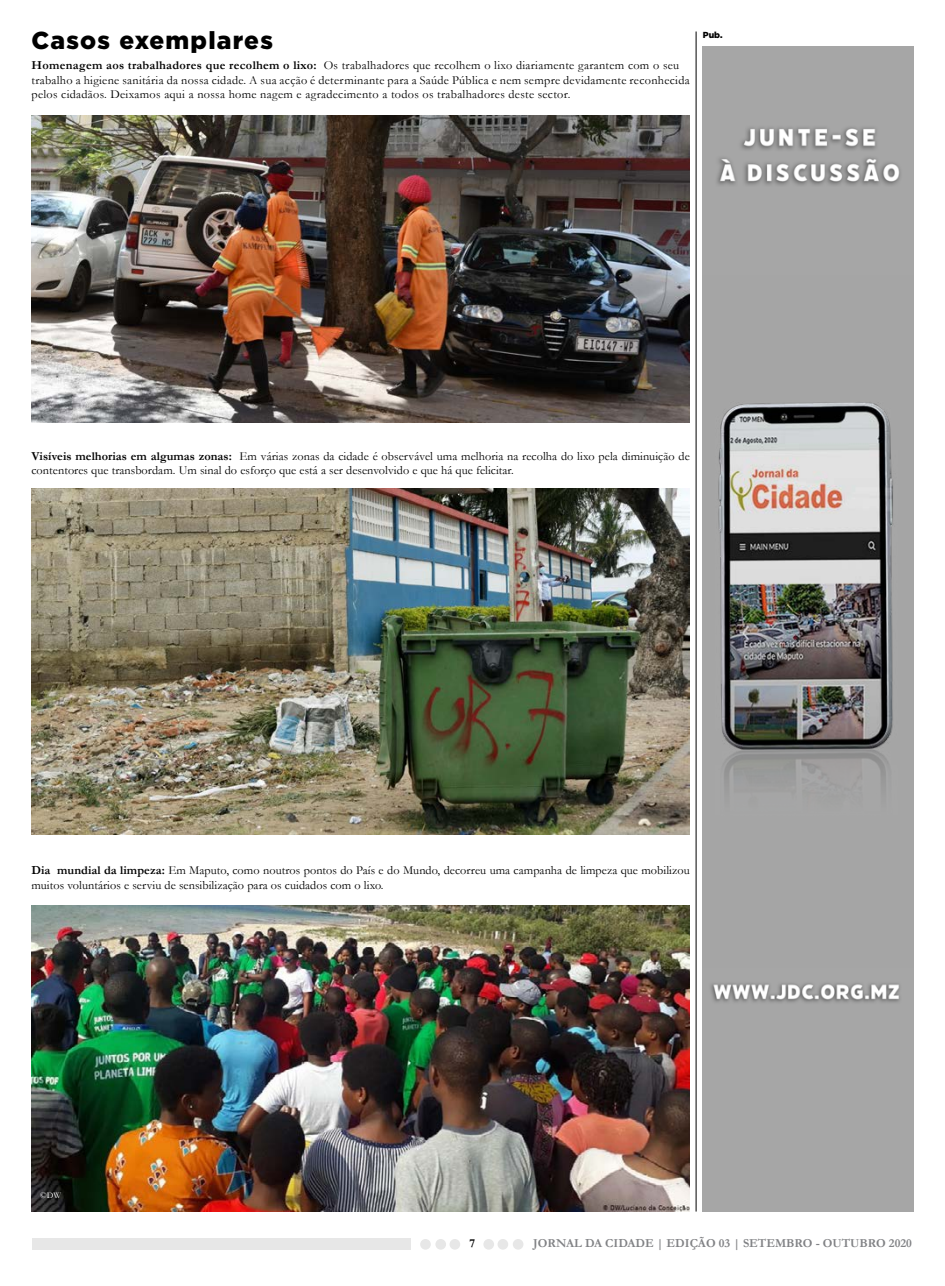
<style>
.page{position:relative;width:945px;height:1286px;background:#fff}
.page>*{position:absolute;margin:0;border:0;box-sizing:border-box;transform-origin:0 0}
.t1{font:900 24.5px "Gotham";letter-spacing:.05em;color:#000}
.t2{font:12.25px/14.7px "Garamond";letter-spacing:.005em;color:#000}
.t3{font:12.25px/14.7px "Garamond";letter-spacing:.025em;color:#000}
.t4{font:700 12.25px "Garamond";color:#818285}
.t5{font:700 12.25px "Garamond";color:#000}
.t6{font:900 8.75px "Gotham";color:#000}
.t7{font:8.75px "Garamond";color:#fff}
.s1{font-weight:700}
</style>
<div class="page">
<div style="left:32px;top:1238px;width:378px;height:11px;background:#e7e7e7"></div>
<div style="left:513px;top:1238px;width:10px;height:11px;background:#e7e7e7;border-radius:50%"></div>
<div style="left:420px;top:1238px;width:11px;height:11px;background:#e7e7e7;border-radius:50%"></div>
<div style="left:498px;top:1238px;width:10px;height:11px;background:#e7e7e7;border-radius:50%"></div>
<div style="left:435px;top:1238px;width:11px;height:11px;background:#e7e7e7;border-radius:50%"></div>
<div style="left:483px;top:1238px;width:11px;height:11px;background:#e7e7e7;border-radius:50%"></div>
<div style="left:450px;top:1238px;width:10px;height:11px;background:#e7e7e7;border-radius:50%"></div>
<img style="left:32px;top:115px;width:658px;height:308px">
<img style="left:32px;top:488px;width:658px;height:346px">
<img style="left:32px;top:906px;width:658px;height:305px">
<hr style="left:696px;top:31px;width:1px;height:1180px;background:#000">
<div style="left:702px;top:46px;width:212px;height:1165px;background:#a6a6a6"></div>
<img style="left:718px;top:402px;width:175px;height:385px">
<img style="left:711px;top:983px;width:189px;height:20px">
<img style="left:717px;top:127px;width:184px;height:58px">
<h1 class="t1" style="left:32px;top:27px;width:243px">Casos exemplares</h1>
<p class="t3" style="left:32px;top:57px;width:660px"><span class="s1">Homenagem aos trabalhadores que recolhem o lixo:</span> Os trabalhadores que recolhem o lixo diariamente garantem com o seu trabalho a higiene sanitária da nossa cidade. A sua acção é determinante para a Saúde Pública e nem sempre devidamente reconhecida pelos cidadãos. Deixamos aqui a nossa home nagem e agradecimento a todos os trabalhadores deste sector.</p>
<p class="t6" style="left:703px;top:30px;width:21px">Pub.</p>
<p class="t2" style="left:32px;top:448px;width:660px"><span class="s1">Visíveis melhorias em algumas zonas:</span> Em várias zonas da cidade é observável uma melhoria na recolha do lixo pela diminuição de contentores que transbordam. Um sinal do esforço que está a ser desenvolvido e que há que felicitar.</p>
<p class="t2" style="left:32px;top:862px;width:660px"><span class="s1">Dia mundial da limpeza:</span> Em Maputo, como noutros pontos do País e do Mundo, decorreu uma campanha de limpeza que mobilizou muitos voluntários e serviu de sensibilização para os cuidados com o lixo.</p>
<p class="t7" style="left:40px;top:1188px;width:22px">©DW</p>
<p class="t5" style="left:470px;top:1234px;width:7px">7</p>
<p class="t4" style="left:533px;top:1234px;width:380px">JORNAL DA CIDADE | EDIÇÃO 03 | SETEMBRO - OUTUBRO 2020</p>
</div>
